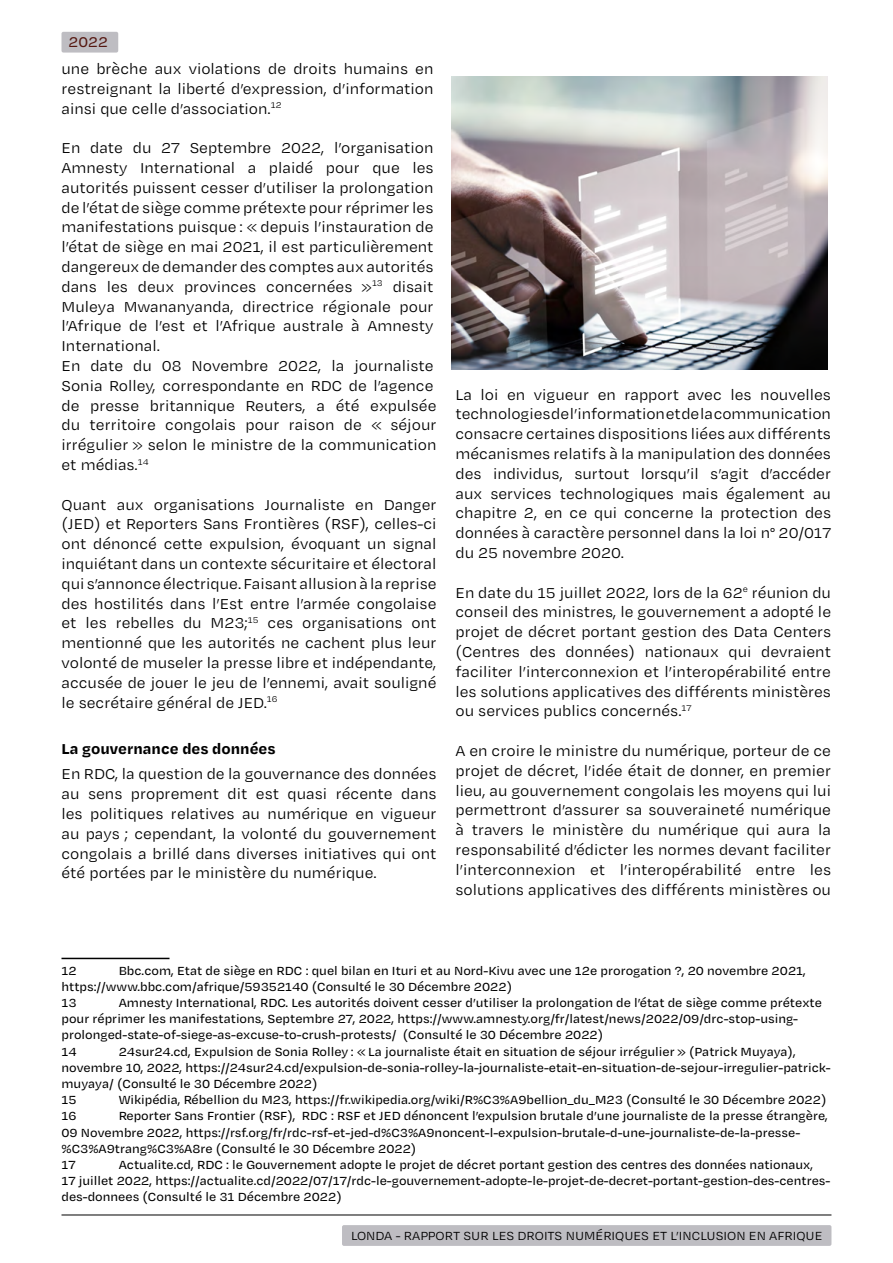
<style>
.page{position:relative;width:893px;height:1263px;background:#fff}
.page>*{position:absolute;margin:0;border:0;box-sizing:border-box;transform-origin:0 0}
.t1{font:16.5px/19.8px "Degular Text";color:#000;text-align:justify}
.t2{font:700 16.5px "Degular Text";color:#000}
.t3{font:500 16.2px "Degular Text";color:#561811}
.t4{font:500 13.5px/16.2px "Degular Text";color:#000}
.t5{font:13.5px "Degular Text";color:#000}
</style>
<div class="page">
<div style="left:342px;top:1225px;width:489px;height:21px;background:#bebdc2;border-radius:2px"></div>
<hr style="left:62px;top:1214px;width:769px;height:1px;background:#000">
<div style="left:61px;top:32px;width:57px;height:21px;background:#bebdc2;border-radius:2px"></div>
<hr style="left:62px;top:958px;width:108px;height:1px;background:#000">
<img style="left:452px;top:76px;width:376px;height:293px">
<p class="t3" style="left:68px;top:31px;width:41px">2022</p>
<p class="t1" style="left:62px;top:58px;width:374px">une brèche aux violations de droits humains en restreignant la liberté d’expression, d’information ainsi que celle d’association.<sup>12</sup></p>
<p class="t1" style="left:62px;top:137px;width:377px;text-align:left">En date du 27 Septembre 2022, l’organisation Amnesty International a plaidé pour que les autorités puissent cesser d’utiliser la prolongation de l’état de siège comme prétexte pour réprimer les manifestations puisque : « depuis l’instauration de l’état de siège en mai 2021, il est particulièrement dangereux de demander des comptes aux autorités dans les deux provinces concernées »<sup>13</sup> disait Muleya Mwananyanda, directrice régionale pour l’Afrique de l’est et l’Afrique australe à Amnesty International.<br>En date du 08 Novembre 2022, la journaliste Sonia Rolley, correspondante en RDC de l’agence de presse britannique Reuters, a été expulsée du territoire congolais pour raison de « séjour irrégulier » selon le ministre de la communication et médias.<sup>14</sup></p>
<p class="t1" style="left:61px;top:494px;width:377px">Quant aux organisations Journaliste en Danger (JED) et Reporters Sans Frontières (RSF), celles-ci ont dénoncé cette expulsion, évoquant un signal inquiétant dans un contexte sécuritaire et électoral qui s’annonce électrique. Faisant allusion à la reprise des hostilités dans l’Est entre l’armée congolaise et les rebelles du M23;<sup>15</sup> ces organisations ont mentionné que les autorités ne cachent plus leur volonté de museler la presse libre et indépendante, accusée de jouer le jeu de l’ennemi, avait souligné le secrétaire général de JED.<sup>16</sup></p>
<p class="t2" style="left:62px;top:737px;width:216px">La gouvernance des données</p>
<p class="t1" style="left:62px;top:764px;width:377px">En RDC, la question de la gouvernance des données au sens proprement dit est quasi récente dans les politiques relatives au numérique en vigueur au pays ; cependant, la volonté du gouvernement congolais a brillé dans diverses initiatives qui ont été portées par le ministère du numérique.</p>
<p class="t1" style="left:455px;top:384px;width:377px">La loi en vigueur en rapport avec les nouvelles technologies de l’information et de la communication consacre certaines dispositions liées aux différents mécanismes relatifs à la manipulation des données des individus, surtout lorsqu’il s’agit d’accéder aux services technologiques mais également au chapitre 2, en ce qui concerne la protection des données à caractère personnel dans la loi n° 20/017 du 25 novembre 2020.</p>
<p class="t1" style="left:455px;top:582px;width:377px">En date du 15 juillet 2022, lors de la 62<sup>e</sup> réunion du conseil des ministres, le gouvernement a adopté le projet de décret portant gestion des Data Centers (Centres des données) nationaux qui devraient faciliter l’interconnexion et l’interopérabilité entre les solutions applicatives des différents ministères ou services publics concernés.<sup>17</sup></p>
<p class="t1" style="left:455px;top:740px;width:377px">A en croire le ministre du numérique, porteur de ce projet de décret, l’idée était de donner, en premier lieu, au gouvernement congolais les moyens qui lui permettront d’assurer sa souveraineté numérique à travers le ministère du numérique qui aura la responsabilité d’édicter les normes devant faciliter l’interconnexion et l’interopérabilité entre les solutions applicatives des différents ministères ou</p>
<p class="t4" style="left:62px;top:962px;width:746px;text-indent:57px">Bbc.com, Etat de siège en RDC : quel bilan en Ituri et au Nord-Kivu avec une 12e prorogation ?, 20 novembre 2021, https://www.bbc.com/afrique/59352140 (Consulté le 30 Décembre 2022)<br>13</p>
<p class="t4" style="left:62px;top:962px;width:17px">12</p>
<p class="t4" style="left:62px;top:994px;width:762px;text-indent:57px">Amnesty International, RDC. Les autorités doivent cesser d’utiliser la prolongation de l’état de siège comme prétexte pour réprimer les manifestations, Septembre 27, 2022, https://www.amnesty.org/fr/latest/news/2022/09/drc-stop-using&shy;prolonged-state-of-siege-as-excuse-to-crush-protests/ (Consulté le 30 Décembre 2022)<br>14</p>
<p class="t4" style="left:62px;top:1043px;width:771px;text-indent:57px">24sur24.cd, Expulsion de Sonia Rolley : « La journaliste était en situation de séjour irrégulier » (Patrick Muyaya), novembre 10, 2022, https://24sur24.cd/expulsion-de-sonia-rolley-la-journaliste-etait-en-situation-de-sejour-irregulier-patrick&shy;muyaya/ (Consulté le 30 Décembre 2022)<br>15</p>
<p class="t4" style="left:119px;top:1091px;width:709px">Wikipédia, Rébellion du M23, https://fr.wikipedia.org/wiki/R%C3%A9bellion_du_M23 (Consulté le 30 Décembre 2022)</p>
<p class="t4" style="left:62px;top:1107px;width:768px;text-indent:57px">Reporter Sans Frontier (RSF), RDC : RSF et JED dénoncent l’expulsion brutale d’une journaliste de la presse étrangère, 09 Novembre 2022, https://rsf.org/fr/rdc-rsf-et-jed-d%C3%A9noncent-l-expulsion-brutale-d-une-journaliste-de-la-presse-%C3%A9trang%C3%A8re (Consulté le 30 Décembre 2022)<br>17</p>
<p class="t4" style="left:62px;top:1107px;width:17px">16</p>
<p class="t4" style="left:62px;top:1156px;width:770px;text-indent:57px">Actualite.cd, RDC : le Gouvernement adopte le projet de décret portant gestion des centres des données nationaux,<br>17 juillet 2022, https://actualite.cd/2022/07/17/rdc-le-gouvernement-adopte-le-projet-de-decret-portant-gestion-des-centres&shy;des-donnees (Consulté le 31 Décembre 2022)</p>
<p class="t5" style="left:351px;top:1227px;width:473px">LONDA - RAPPORT SUR LES DROITS NUMÉRIQUES ET L’INCLUSION EN AFRIQUE</p>
</div>
